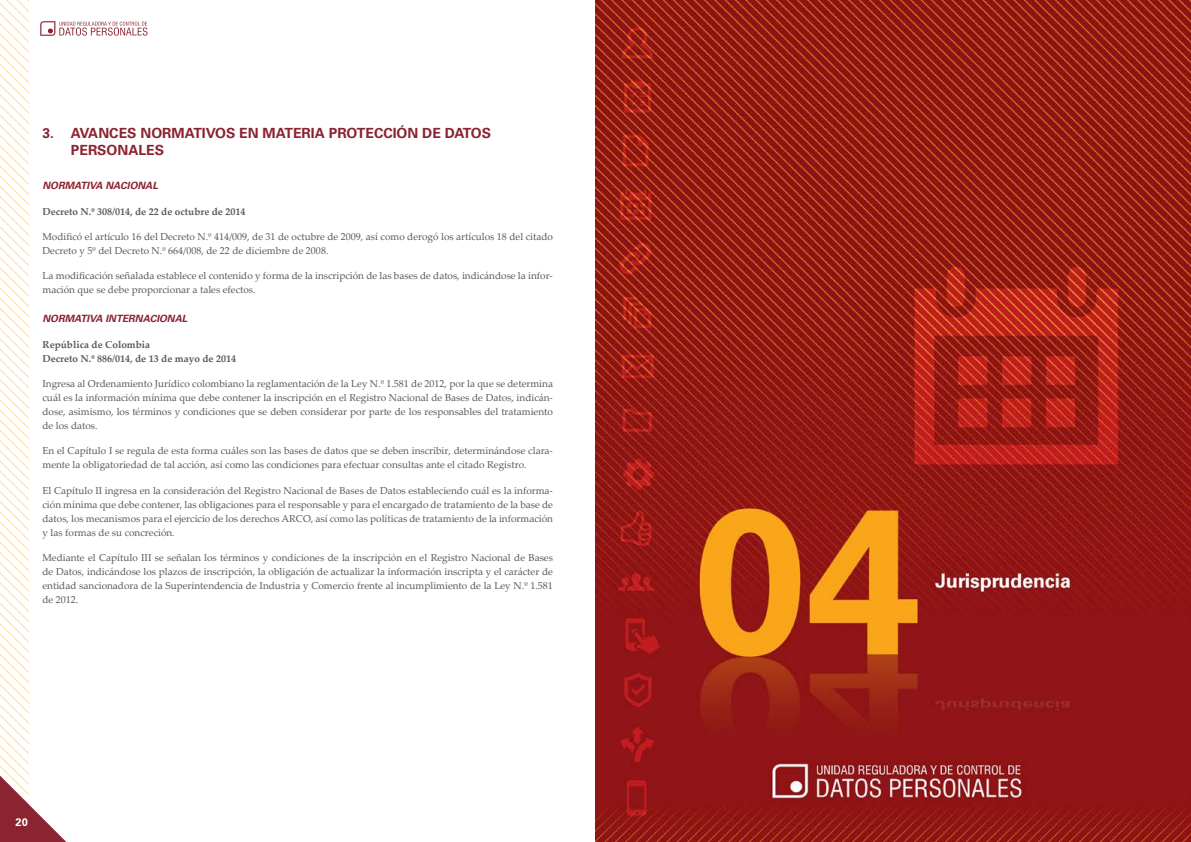
<style>
.page{position:relative;width:1191px;height:842px;background:#fff}
.page>*{position:absolute;margin:0;border:0;box-sizing:border-box;transform-origin:0 0}
.t1{font:700 14px/17px "Univers LT Std";color:#8b2331}
.t2{font:700 11px "Univers LT Std";color:#fff}
.t3{font:10px/14px "Palatino Linotype";color:#58595b}
.t4{font:700 10px/14px "Palatino Linotype";color:#58595b}
.t5{font:italic 700 10px "Univers LT Std";color:#8b2331}
</style>
<div class="page">
<svg style="left:0;top:0;width:147px;height:842px"></svg>
<img style="left:595px;top:0;width:596px;height:842px">
<h1 class="t1" style="left:71px;top:124px;width:422px;text-indent:-28px">3. AVANCES NORMATIVOS EN MATERIA PROTECCIÓN DE DATOS<br>PERSONALES</h1>
<p class="t5" style="left:43px;top:180px;width:117px">NORMATIVA NACIONAL</p>
<p class="t4" style="left:43px;top:204px;width:204px">Decreto N.º 308/014, de 22 de octubre de 2014</p>
<p class="t3" style="left:43px;top:229px;width:512px">Modificó el artículo 16 del Decreto N.º 414/009, de 31 de octubre de 2009, así como derogó los artículos 18 del citado<br>Decreto y 5º del Decreto N.º 664/008, de 22 de diciembre de 2008.</p>
<p class="t3" style="left:43px;top:269px;width:512px">La modificación señalada establece el contenido y forma de la inscripción de las bases de datos, indicándose la infor&shy;mación que se debe proporcionar a tales efectos.</p>
<p class="t5" style="left:43px;top:313px;width:146px">NORMATIVA INTERNACIONAL</p>
<p class="t4" style="left:43px;top:337px;width:195px">República de Colombia<br>Decreto N.º 886/014, de 13 de mayo de 2014</p>
<p class="t3" style="left:43px;top:376px;width:512px;text-align:justify">Ingresa al Ordenamiento Jurídico colombiano la reglamentación de la Ley N.º 1.581 de 2012, por la que se determina cuál es la información mínima que debe contener la inscripción en el Registro Nacional de Bases de Datos, indicán&shy;dose, asimismo, los términos y condiciones que se deben considerar por parte de los responsables del tratamiento de los datos.</p>
<p class="t3" style="left:43px;top:444px;width:512px">En el Capítulo I se regula de esta forma cuáles son las bases de datos que se deben inscribir, determinándose clara&shy;mente la obligatoriedad de tal acción, así como las condiciones para efectuar consultas ante el citado Registro.</p>
<p class="t3" style="left:43px;top:483px;width:512px;text-align:justify">El Capítulo II ingresa en la consideración del Registro Nacional de Bases de Datos estableciendo cuál es la informa&shy;ción mínima que debe contener, las obligaciones para el responsable y para el encargado de tratamiento de la base de datos, los mecanismos para el ejercicio de los derechos ARCO, así como las políticas de tratamiento de la información y las formas de su concreción.</p>
<p class="t3" style="left:43px;top:550px;width:512px;text-align:justify">Mediante el Capítulo III se señalan los términos y condiciones de la inscripción en el Registro Nacional de Bases de Datos, indicándose los plazos de inscripción, la obligación de actualizar la información inscripta y el carácter de entidad sancionadora de la Superintendencia de Industria y Comercio frente al incumplimiento de la Ley N.º 1.581 de 2012.</p>
<p class="t2" style="left:16px;top:816px;width:14px">20</p>
</div>
